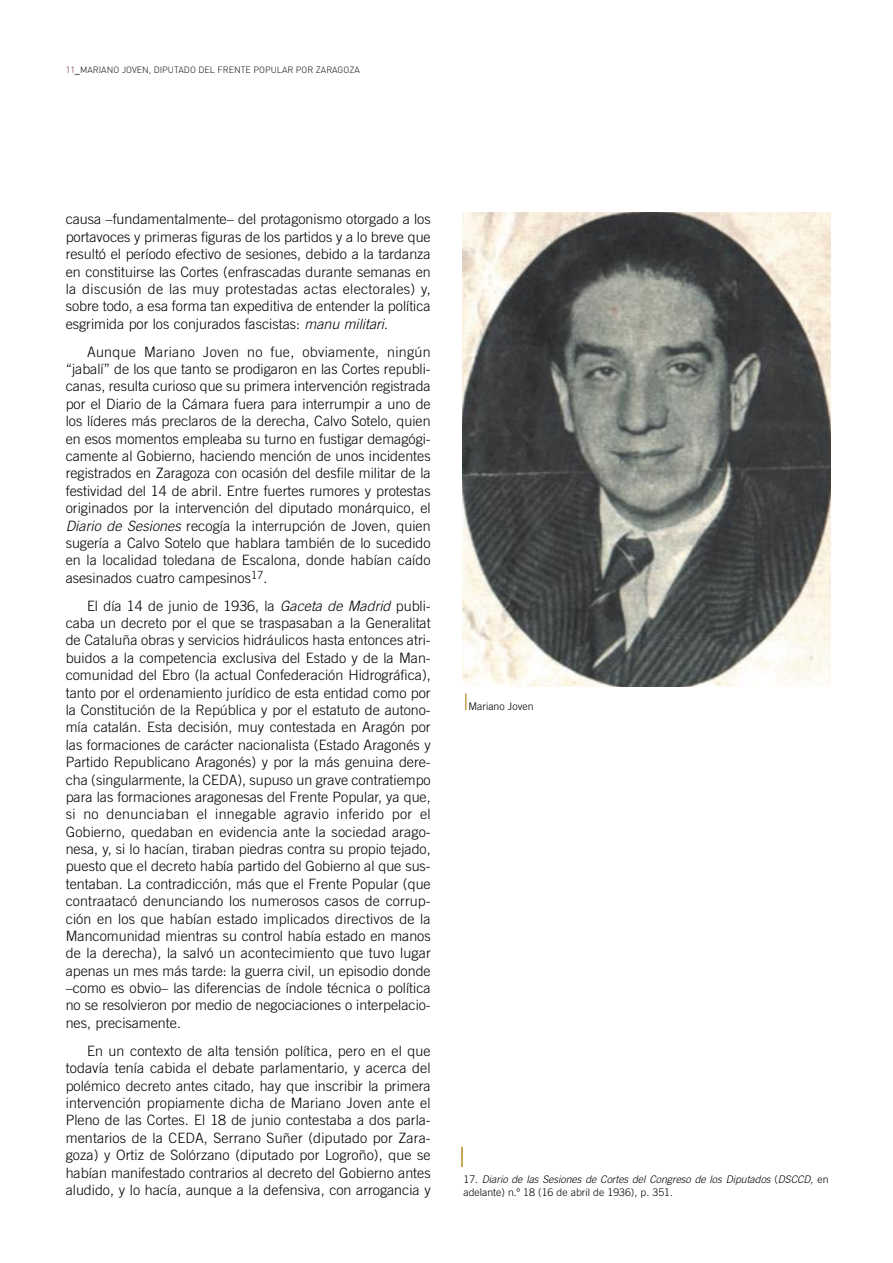
<style>
.page{position:relative;width:893px;height:1263px;background:#fff}
.page>*{position:absolute;margin:0;border:0;box-sizing:border-box;transform-origin:0 0}
.t1{font:300 14.25px/17.4px "Trade Gothic";color:#000;text-align:justify}
.t2{font:italic 300 10.5px/12.8px "Trade Gothic";color:#000}
.t3{font:300 10.5px "Trade Gothic";color:#000}
.t4{font:300 9px "DIN";color:#000}
.s1{color:#77121b}
.s2{font-weight:500}
.s3{font-style:italic}
.s4{font-size:22.5px;color:#b68822}
.s5{font-style:normal}
</style>
<div class="page">
<hr style="left:461px;top:1147px;width:2px;height:20px;background:#b68822">
<img style="left:462px;top:213px;width:368px;height:473px">
<p class="t4" style="left:66px;top:66px;width:295px"><span class="s1">11</span><span class="s2">_</span>MARIANO JOVEN, DIPUTADO DEL FRENTE POPULAR POR ZARAGOZA</p>
<p class="t1" style="left:66px;top:212px;width:366px">causa –fundamentalmente– del protagonismo otorgado a los portavoces y primeras figuras de los partidos y a lo breve que resultó el período efectivo de sesiones, debido a la tardanza en constituirse las Cortes (enfrascadas durante semanas en la discusión de las muy protestadas actas electorales) y, sobre todo, a esa forma tan expeditiva de entender la política esgrimida por los conjurados fascistas: <span class="s3">manu militari</span>.</p>
<p class="t1" style="left:66px;top:344px;width:366px;text-indent:21px">Aunque Mariano Joven no fue, obviamente, ningún “jabalí” de los que tanto se prodigaron en las Cortes republi&shy;canas, resulta curioso que su primera intervención registrada por el Diario de la Cámara fuera para interrumpir a uno de los líderes más preclaros de la derecha, Calvo Sotelo, quien en esos momentos empleaba su turno en fustigar demagógi&shy;camente al Gobierno, haciendo mención de unos incidentes registrados en Zaragoza con ocasión del desfile militar de la festividad del 14 de abril. Entre fuertes rumores y protestas originados por la intervención del diputado monárquico, el <span class="s3">Diario de Sesiones</span> recogía la interrupción de Joven, quien sugería a Calvo Sotelo que hablara también de lo sucedido en la localidad toledana de Escalona, donde habían caído asesinados cuatro campesinos<sup>17</sup>.</p>
<p class="t1" style="left:66px;top:598px;width:366px;text-indent:21px">El día 14 de junio de 1936, la <span class="s3">Gaceta de Madrid</span> publi&shy;caba un decreto por el que se traspasaban a la Generalitat de Cataluña obras y servicios hidráulicos hasta entonces atri&shy;buidos a la competencia exclusiva del Estado y de la Man&shy;comunidad del Ebro (la actual Confederación Hidrográfica), tanto por el ordenamiento jurídico de esta entidad como por la Constitución de la República y por el estatuto de autono&shy;mía catalán. Esta decisión, muy contestada en Aragón por las formaciones de carácter nacionalista (Estado Aragonés y Partido Republicano Aragonés) y por la más genuina dere&shy;cha (singularmente, la CEDA), supuso un grave contratiempo para las formaciones aragonesas del Frente Popular, ya que, si no denunciaban el innegable agravio inferido por el Gobierno, quedaban en evidencia ante la sociedad arago&shy;nesa, y, si lo hacían, tiraban piedras contra su propio tejado, puesto que el decreto había partido del Gobierno al que sus&shy;tentaban. La contradicción, más que el Frente Popular (que contraatacó denunciando los numerosos casos de corrup&shy;ción en los que habían estado implicados directivos de la Mancomunidad mientras su control había estado en manos de la derecha), la salvó un acontecimiento que tuvo lugar apenas un mes más tarde: la guerra civil, un episodio donde –como es obvio– las diferencias de índole técnica o política no se resolvieron por medio de negociaciones o interpelacio&shy;nes, precisamente.</p>
<p class="t1" style="left:66px;top:1043px;width:366px;text-indent:21px">En un contexto de alta tensión política, pero en el que todavía tenía cabida el debate parlamentario, y acerca del polémico decreto antes citado, hay que inscribir la primera intervención propiamente dicha de Mariano Joven ante el Pleno de las Cortes. El 18 de junio contestaba a dos parla&shy;mentarios de la CEDA, Serrano Suñer (diputado por Zara&shy;goza) y Ortiz de Solórzano (diputado por Logroño), que se habían manifestado contrarios al decreto del Gobierno antes aludido, y lo hacía, aunque a la defensiva, con arrogancia y</p>
<p class="t3" style="left:463px;top:702px;width:72px"><span class="s4">|</span>Mariano Joven</p>
<p class="t2" style="left:463px;top:1174px;width:366px"><span class="s5">17.</span> Diario de las Sesiones de Cortes del Congreso de los Diputados <span class="s5">(</span>DSCCD, <span class="s5">en adelante) n.º 18 (16 de abril de 1936), p. 351.</span></p>
</div>
